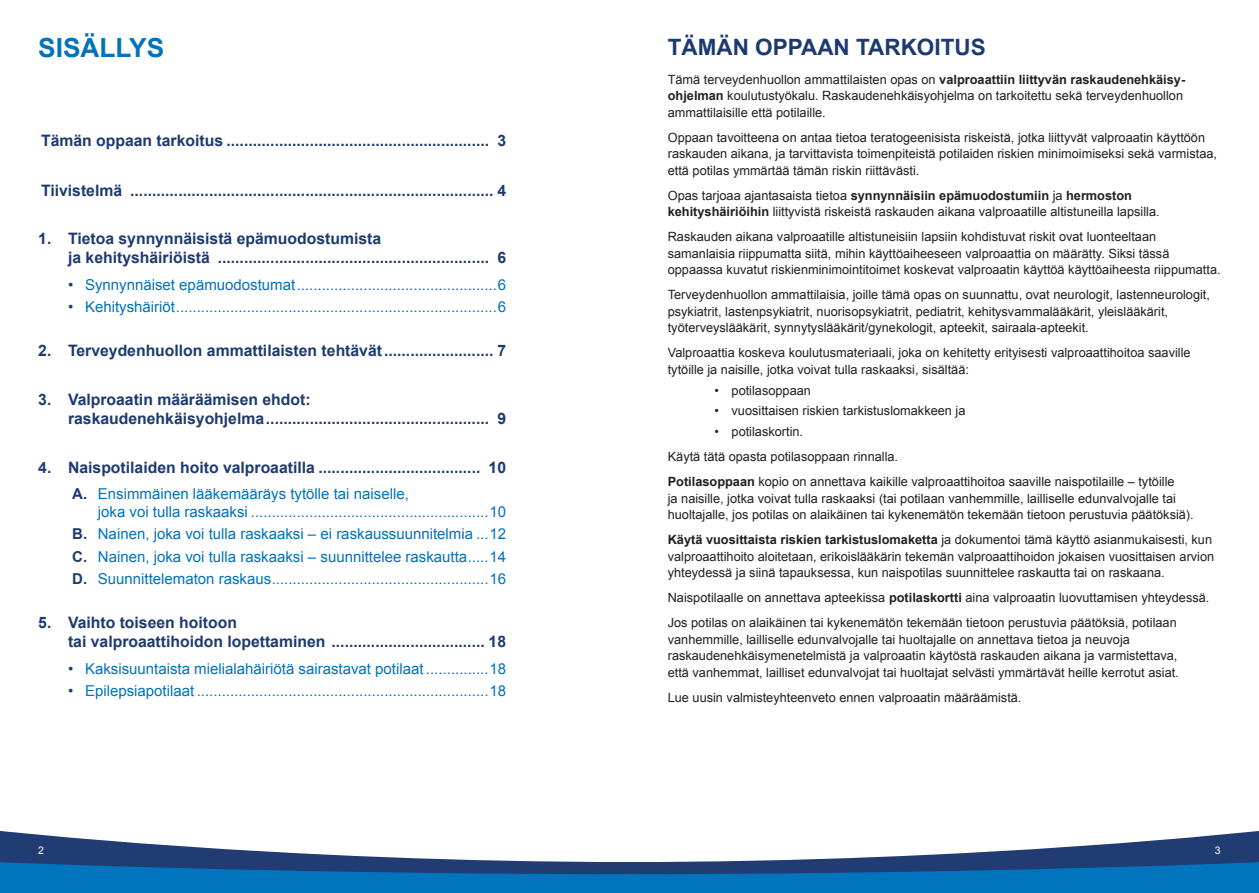
<style>
.page{position:relative;width:1259px;height:893px;background:#fff}
.page>*{position:absolute;margin:0;border:0;box-sizing:border-box;transform-origin:0 0}
.t1{font:700 26.25px "Arial";color:#0073bc}
.t2{font:700 22.5px "Arial";color:#1d3a70}
.t3{font:700 15.75px/18.9px "Arial";color:#1d3a70}
.t4{font:15px/22.2px "Arial";color:#0073bc}
.t5{font:12.75px/16.5px "Arial";color:#231f20}
.t6{font:10.5px "Arial";color:#fff}
.s1{font-weight:700}
.s2{color:#1d3a70}
.s3{font-weight:700;color:#1d3a70}
</style>
<div class="page">
<svg style="left:0;top:830px;width:1259px;height:63px"></svg>
<h1 class="t1" style="left:38px;top:31px;width:127px">SISÄLLYS</h1>
<h2 class="t2" style="left:668px;top:32px;width:319px">TÄMÄN OPPAAN TARKOITUS</h2>
<p class="t5" style="left:668px;top:71px;width:519px">Tämä terveydenhuollon ammattilaisten opas on <span class="s1">valproaattiin liittyvän raskaudenehkäisy&shy;ohjelman</span> koulutustyökalu. Raskaudenehkäisyohjelma on tarkoitettu sekä terveydenhuollon ammattilaisille että potilaille.</p>
<p class="t5" style="left:668px;top:129px;width:551px">Oppaan tavoitteena on antaa tietoa teratogeenisista riskeistä, jotka liittyvät valproaatin käyttöön raskauden aikana, ja tarvittavista toimenpiteistä potilaiden riskien minimoimiseksi sekä varmistaa, että potilas ymmärtää tämän riskin riittävästi.</p>
<p class="t5" style="left:668px;top:187px;width:493px">Opas tarjoaa ajantasaista tietoa <span class="s1">synnynnäisiin epämuodostumiin</span> ja <span class="s1">hermoston kehityshäiriöihin</span> liittyvistä riskeistä raskauden aikana valproaatille altistuneilla lapsilla.</p>
<p class="t5" style="left:668px;top:229px;width:554px">Raskauden aikana valproaatille altistuneisiin lapsiin kohdistuvat riskit ovat luonteeltaan samanlaisia riippumatta siitä, mihin käyttöaiheeseen valproaattia on määrätty. Siksi tässä oppaassa kuvatut riskienminimointitoimet koskevat valproaatin käyttöä käyttöaiheesta riippumatta.</p>
<p class="t5" style="left:668px;top:287px;width:544px">Terveydenhuollon ammattilaisia, joille tämä opas on suunnattu, ovat neurologit, lastenneurologit, psykiatrit, lastenpsykiatrit, nuorisopsykiatrit, pediatrit, kehitysvammalääkärit, yleislääkärit, työterveyslääkärit, synnytyslääkärit/gynekologit, apteekit, sairaala-apteekit.</p>
<p class="t5" style="left:668px;top:345px;width:524px">Valproaattia koskeva koulutusmateriaali, joka on kehitetty erityisesti valproaattihoitoa saaville tytöille ja naisille, jotka voivat tulla raskaaksi, sisältää:</p>
<p class="t5" style="left:714px;top:382px;width:98px">• potilasoppaan</p>
<p class="t5" style="left:714px;top:403px;width:252px">• vuosittaisen riskien tarkistuslomakkeen ja</p>
<p class="t5" style="left:668px;top:419px;width:508px;line-height:25px;text-indent:47px">• potilaskortin.<br>Käytä tätä opasta potilasoppaan rinnalla.<br><span class="s1">Potilasoppaan</span> kopio on annettava kaikille valproaattihoitoa saaville naispotilaille – tytöille</p>
<p class="t5" style="left:668px;top:490px;width:527px">ja naisille, jotka voivat tulla raskaaksi (tai potilaan vanhemmille, lailliselle edunvalvojalle tai huoltajalle, jos potilas on alaikäinen tai kykenemätön tekemään tietoon perustuvia päätöksiä).</p>
<p class="t5" style="left:668px;top:532px;width:548px"><span class="s1">Käytä vuosittaista riskien tarkistuslomaketta</span> ja dokumentoi tämä käyttö asianmukaisesti, kun valproaattihoito aloitetaan, erikoislääkärin tekemän valproaattihoidon jokaisen vuosittaisen arvion yhteydessä ja siinä tapauksessa, kun naispotilas suunnittelee raskautta tai on raskaana.</p>
<p class="t5" style="left:668px;top:585px;width:543px;line-height:25px">Naispotilaalle on annettava apteekissa <span class="s1">potilaskortti</span> aina valproaatin luovuttamisen yhteydessä.<br>Jos potilas on alaikäinen tai kykenemätön tekemään tietoon perustuvia päätöksiä, potilaan</p>
<p class="t5" style="left:668px;top:631px;width:512px">vanhemmille, lailliselle edunvalvojalle tai huoltajalle on annettava tietoa ja neuvoja raskaudenehkäisymenetelmistä ja valproaatin käytöstä raskauden aikana ja varmistettava, että vanhemmat, lailliset edunvalvojat tai huoltajat selvästi ymmärtävät heille kerrotut asiat.</p>
<p class="t5" style="left:668px;top:689px;width:355px">Lue uusin valmisteyhteenveto ennen valproaatin määräämistä.</p>
<p class="t3" style="left:41px;top:132px;width:466px">Tämän oppaan tarkoitus ............................................................ 3</p>
<p class="t3" style="left:41px;top:181px;width:466px">Tiivistelmä ................................................................................... 4</p>
<p class="t3" style="left:68px;top:230px;width:439px;text-indent:-30px">1. Tietoa synnynnäisistä epämuodostumista<br>ja kehityshäiriöistä .............................................................. 6</p>
<p class="t4" style="left:68px;top:274px;width:439px"><span class="s2">•</span> Synnynnäiset epämuodostumat................................................6</p>
<p class="t4" style="left:68px;top:296px;width:439px"><span class="s2">•</span> Kehityshäiriöt.............................................................................6</p>
<p class="t3" style="left:38px;top:342px;width:469px">2. Terveydenhuollon ammattilaisten tehtävät......................... 7</p>
<p class="t3" style="left:68px;top:391px;width:439px;text-indent:-30px">3. Valproaatin määräämisen ehdot: raskaudenehkäisyohjelma................................................... 9</p>
<p class="t3" style="left:38px;top:458px;width:469px">4. Naispotilaiden hoito valproaatilla ..................................... 10</p>
<p class="t4" style="left:98px;top:485px;width:410px;line-height:18px;text-indent:-26px"><span class="s3">A.</span> Ensimmäinen lääkemääräys tytölle tai naiselle,<br>joka voi tulla raskaaksi .........................................................10</p>
<p class="t4" style="left:72px;top:523px;width:435px;text-align:justify"><span class="s3">B.</span> Nainen, joka voi tulla raskaaksi – ei raskaussuunnitelmia ...12<br><span class="s3">C.</span> Nainen, joka voi tulla raskaaksi – suunnittelee raskautta.....14<br><span class="s3">D.</span> Suunnittelematon raskaus....................................................16</p>
<p class="t3" style="left:68px;top:614px;width:439px;text-indent:-30px">5. Vaihto toiseen hoitoon<br>tai valproaattihoidon lopettaminen ................................... 18</p>
<p class="t4" style="left:68px;top:658px;width:439px"><span class="s2">•</span> Kaksisuuntaista mielialahäiriötä sairastavat potilaat ...............18</p>
<p class="t4" style="left:68px;top:680px;width:439px"><span class="s2">•</span> Epilepsiapotilaat ......................................................................18</p>
<p class="t6" style="left:38px;top:844px;width:7px">2</p>
<p class="t6" style="left:1214px;top:844px;width:7px">3</p>
</div>
